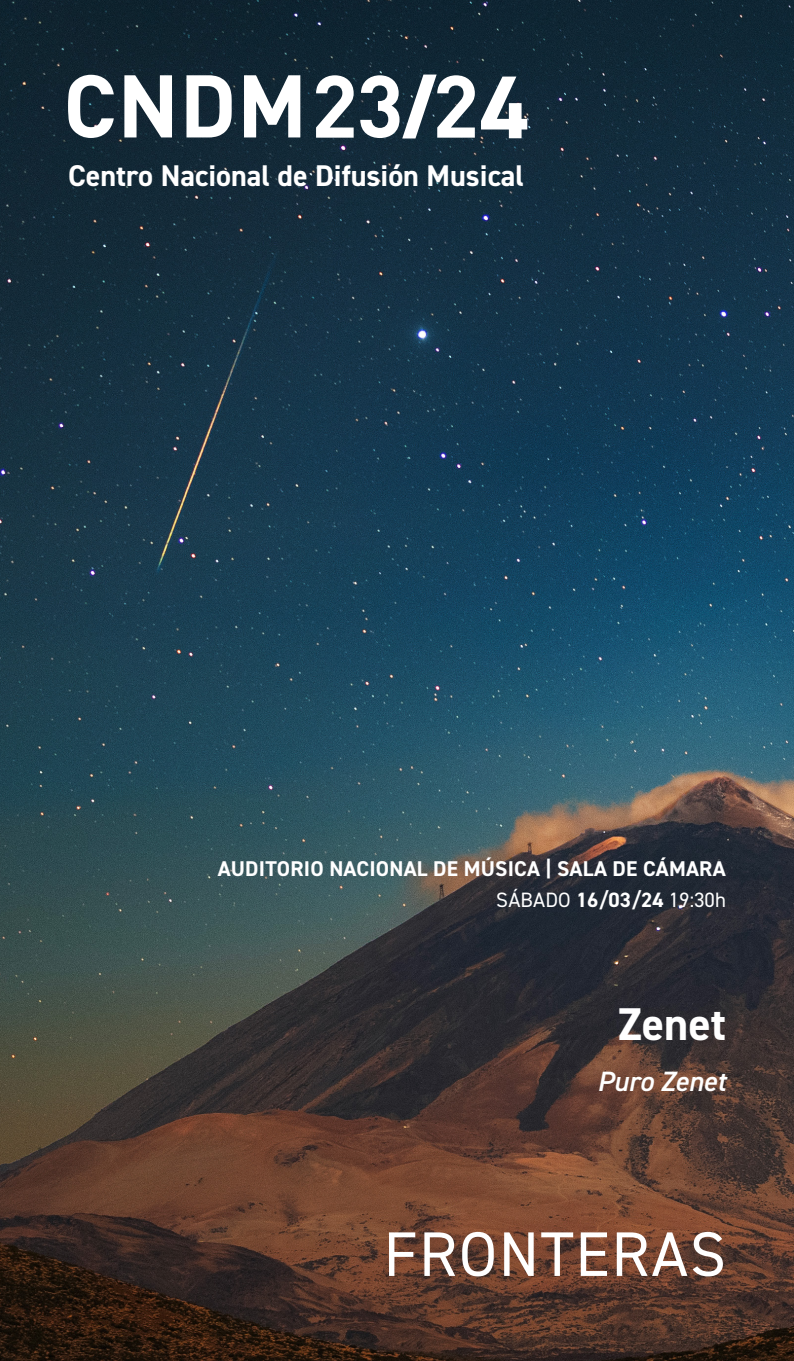
<style>
.page{position:relative;width:794px;height:1361px;background:#fff}
.page>*{position:absolute;margin:0;border:0;box-sizing:border-box;transform-origin:0 0}
.t1{font:63px "DIN2014";letter-spacing:.03em;color:#fff}
.t2{font:700 46px "DIN2014";color:#fff}
.t3{font:700 30px "DIN2014";color:#fff}
.t4{font:italic 600 28px "DIN2014";color:#fff}
.t5{font:700 21.4px "DIN2014";letter-spacing:.01em;color:#fff}
.t6{font:20.8px "DIN2014";letter-spacing:.01em;color:#fff}
.s1{font-weight:700}
</style>
<div class="page">
<img style="left:0;top:0;width:794px;height:1361px">
<svg style="left:68px;top:75px;width:46px;height:63px"></svg>
<svg style="left:124px;top:75px;width:48px;height:62px"></svg>
<svg style="left:186px;top:75px;width:46px;height:62px"></svg>
<svg style="left:244px;top:75px;width:56px;height:62px"></svg>
<svg style="left:316px;top:75px;width:38px;height:63px"></svg>
<svg style="left:360px;top:75px;width:115px;height:63px"></svg>
<svg style="left:481px;top:77px;width:46px;height:61px"></svg>
<h3 class="t3" style="left:68px;top:156px;width:457px">Centro Nacional de Difusión Musical</h3>
<p class="t5" style="left:218px;top:854px;width:509px">AUDITORIO NACIONAL DE MÚSICA | SALA DE CÁMARA</p>
<p class="t6" style="left:496px;top:886px;width:231px">SÁBADO <span class="s1">16/03/24</span> 19:30h</p>
<h2 class="t2" style="left:618px;top:993px;width:109px">Zenet</h2>
<h3 class="t4" style="left:597px;top:1063px;width:130px">Puro Zenet</h3>
<h1 class="t1" style="left:384px;top:1215px;width:344px">FRONTERAS</h1>
</div>
